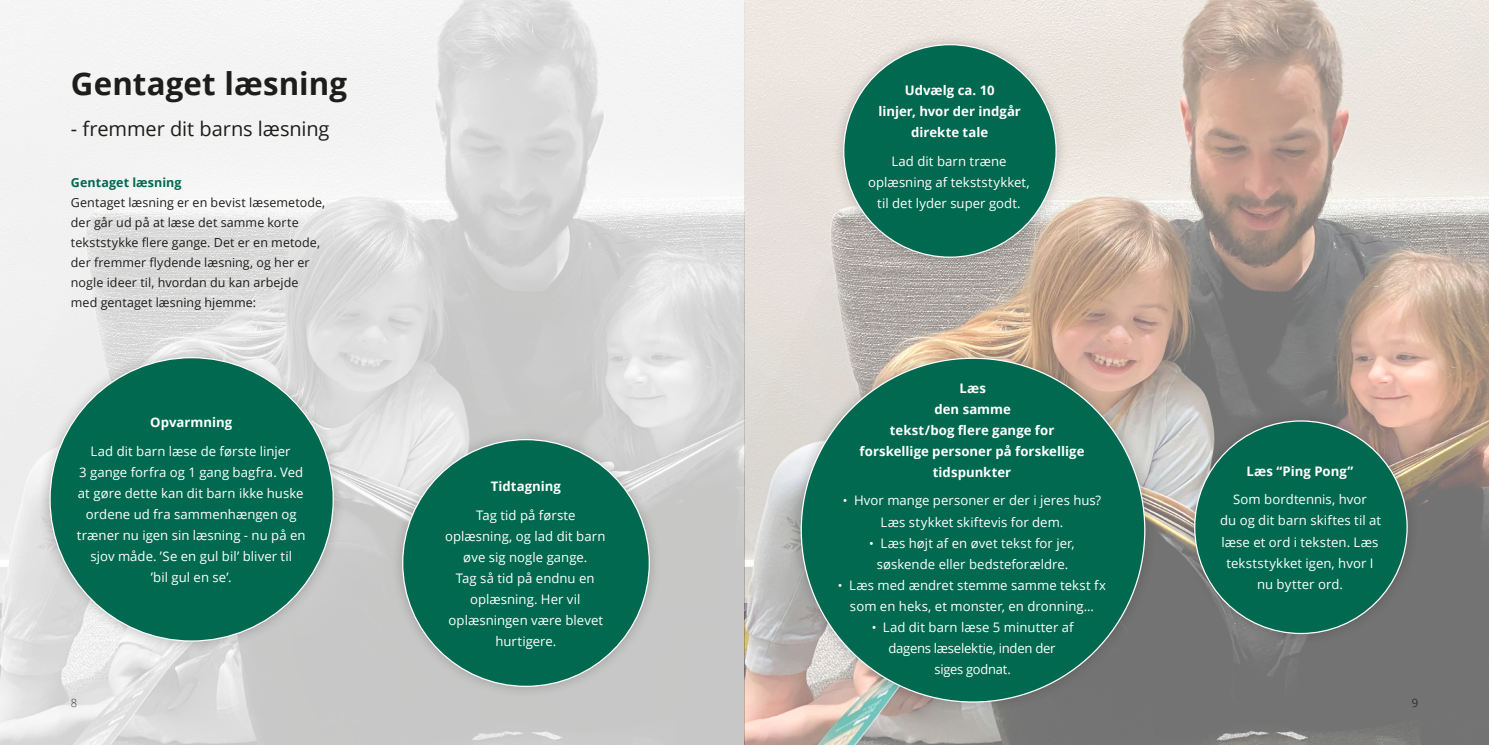
<style>
.page{position:relative;width:1489px;height:745px;background:#fff}
.page>*{position:absolute;margin:0;border:0;box-sizing:border-box;transform-origin:0 0}
.t1{font:700 31.25px "Open Sans";letter-spacing:.005em;color:#1d1d1b}
.t2{font:20px "Open Sans";letter-spacing:-.005em;color:#1d1d1b}
.brødtekst{font:13.12px/21px "Open Sans";letter-spacing:.005em;color:#fff;text-align:center}
.brødtekst-2{font:700 13.12px/21px "Open Sans";letter-spacing:.005em;color:#fff;text-align:center}
.brødtekst-3{font:13.12px/21px "Open Sans";letter-spacing:-.015em;color:#fff;text-align:center}
.brødtekst-4{font:12.5px/20px "Open Sans";letter-spacing:.005em;color:#1d1d1b}
.Inline_head{font:700 12.5px "Open Sans";letter-spacing:.01em;color:#00694f}
.t3{font:300 11.25px "Open Sans";color:#1d1d1b}
.s1{font-size:12.5px}
</style>
<div class="page">
<img style="left:0;top:0;width:1488px;height:744px">
<div style="left:38px;top:345px;width:308px;height:308px;background:#1d1d1b;opacity:.25"></div>
<div style="left:50px;top:357px;width:283px;height:283px;background:#00694f;border-radius:50%"></div>
<div style="left:1182px;top:408px;width:237px;height:237px;background:#1d1d1b;opacity:.25"></div>
<div style="left:1194px;top:420px;width:212px;height:213px;background:#00694f;border-radius:50%"></div>
<div style="left:831px;top:32px;width:237px;height:237px;background:#1d1d1b;opacity:.25"></div>
<div style="left:843px;top:45px;width:213px;height:212px;background:#00694f;border-radius:50%"></div>
<div style="left:789px;top:346px;width:368px;height:368px;background:#1d1d1b;opacity:.25"></div>
<div style="left:801px;top:358px;width:343px;height:343px;background:#00694f;border-radius:50%"></div>
<div style="left:390px;top:427px;width:271px;height:271px;background:#1d1d1b;opacity:.25"></div>
<div style="left:403px;top:439px;width:246px;height:247px;background:#00694f;border-radius:50%"></div>
<p class="t1" style="left:71px;top:61px;width:278px">Gentaget læsning</p>
<p class="t2" style="left:71px;top:115px;width:260px">- fremmer dit barns læsning</p>
<p class="Inline_head" style="left:71px;top:173px;width:112px">Gentaget læsning</p>
<p class="brødtekst-4" style="left:71px;top:192px;width:256px">Gentaget læsning er en bevist læsemetode, der går ud på at læse det samme korte tekststykke flere gange. Det er en metode, der fremmer flydende læsning, og her er nogle ideer til, hvordan du kan arbejde med gentaget læsning hjemme:</p>
<p class="brødtekst-2" style="left:150px;top:411px;width:83px">Opvarmning</p>
<p class="brødtekst" style="left:77px;top:439px;width:230px">Lad dit barn læse de første linjer<br>3 gange forfra og 1 gang bagfra. Ved at gøre dette kan dit barn ikke huske ordene ud fra sammenhængen og træner nu igen sin læsning - nu på en sjov måde. ’Se en gul bil’ bliver til<br>’bil gul en se’.</p>
<p class="brødtekst-2" style="left:490px;top:475px;width:72px">Tidtagning</p>
<p class="brødtekst" style="left:445px;top:504px;width:162px">Tag tid på første oplæsning, og lad dit barn øve sig nogle gange.<br>Tag så tid på endnu en oplæsning. Her vil oplæsningen være blevet hurtigere.</p>
<p class="brødtekst-2" style="left:878px;top:80px;width:144px">Udvælg ca. 10<br>linjer, hvor der indgår direkte tale</p>
<p class="brødtekst" style="left:868px;top:150px;width:163px">Lad dit barn træne oplæsning af tekststykket, til det lyder super godt.</p>
<p class="brødtekst-2" style="left:859px;top:377px;width:226px">Læs<br>den samme<br>tekst/bog flere gange for forskellige personer på forskellige tidspunkter</p>
<p class="brødtekst" style="left:842px;top:489px;width:260px"><span class="s1">•</span> Hvor mange personer er der i jeres hus?<br>Læs stykket skiftevis for dem.</p>
<p class="brødtekst" style="left:869px;top:531px;width:207px"><span class="s1">•</span> Læs højt af en øvet tekst for jer, søskende eller bedsteforældre.</p>
<p class="brødtekst" style="left:838px;top:573px;width:270px"><span class="s1">•</span> Læs med ændret stemme samme tekst fx som en heks, et monster, en dronning...</p>
<p class="brødtekst-3" style="left:871px;top:615px;width:203px"><span class="s1">•</span> Lad dit barn læse 5 minutter af dagens læselektie, inden der<br>siges godnat.</p>
<p class="brødtekst-2" style="left:1246px;top:460px;width:108px">Læs “Ping Pong”</p>
<p class="brødtekst" style="left:1219px;top:488px;width:162px">Som bordtennis, hvor<br>du og dit barn skiftes til at læse et ord i teksten. Læs tekststykket igen, hvor I nu bytter ord.</p>
<p class="t3" style="left:71px;top:695px;width:8px">8</p>
<p class="t3" style="left:1411px;top:695px;width:8px">9</p>
</div>
